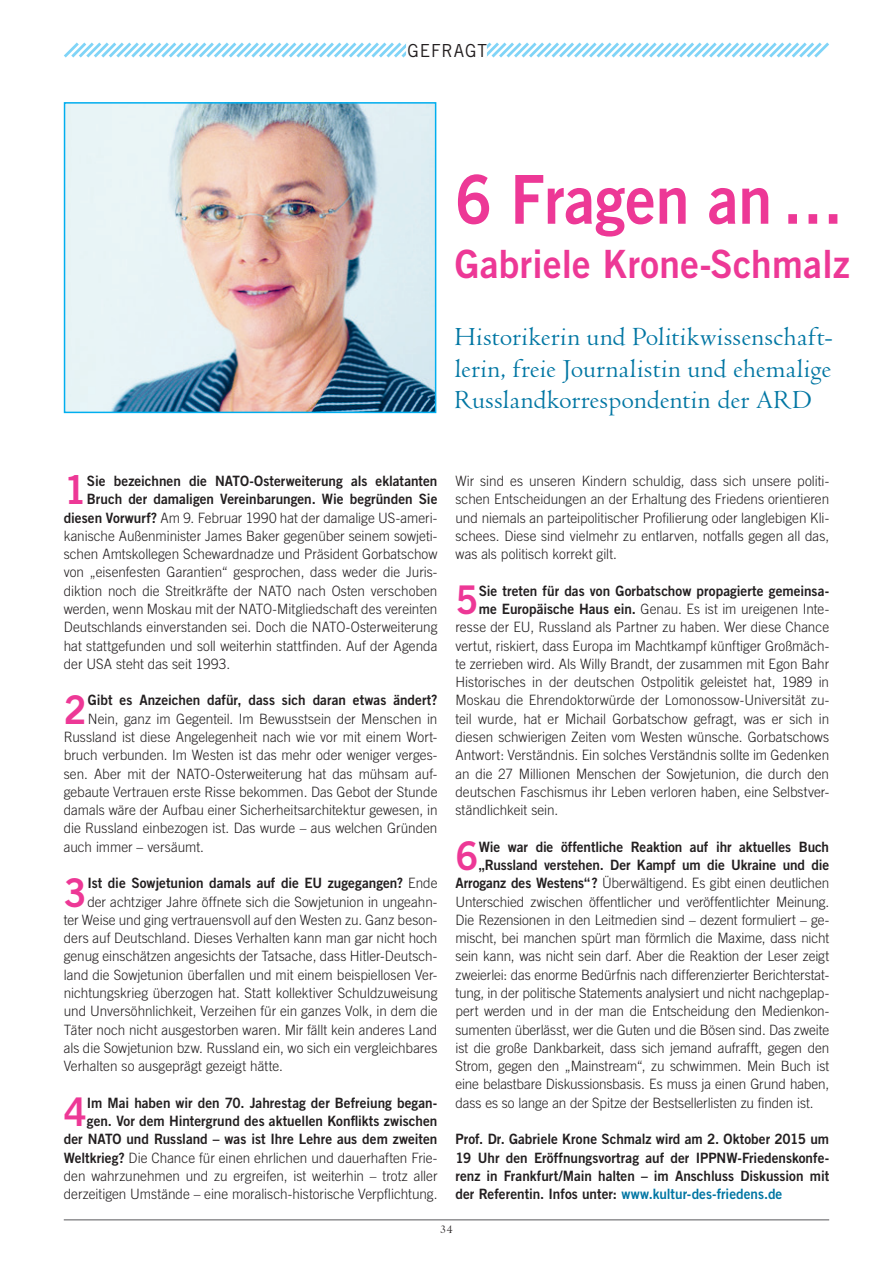
<style>
.page{position:relative;width:893px;height:1263px;background:#fff}
.page>*{position:absolute;margin:0;border:0;box-sizing:border-box;transform-origin:0 0}
.t1{font:67.5px "Trade Gothic LT Std Bd 2";color:#ed3896;scale:.9 1}
.t2{font:39.6px "Trade Gothic LT Std Bd 2";color:#ed3896;scale:.95 1}
.t3{font:39px "Trade Gothic LT Std Bd 2";letter-spacing:.01em;color:#ed3896;scale:.95 1}
.t4{font:27px/31.5px "Centaur MT Std";letter-spacing:.01em;color:#0076a3;text-align:justify}
.t5{font:18px "Trade Gothic LT Std";letter-spacing:.05em;color:#231f20;scale:.95 1}
.t6{font:300 14.25px/18.3px "Trade Gothic LT Std";color:#231f20;text-align:justify;scale:.95 1}
.t7{font:14.25px/18.3px "Trade Gothic LT Std Bd 2";color:#231f20;scale:.95 1}
.t8{font:12px "Centaur MT Std";color:#231f20}
.s1{font-family:"Trade Gothic LT Std Bd 2";font-weight:400}
.s2{font-family:"Trade Gothic LT Std";font-weight:300}
.s3{color:#0076a3}
</style>
<div class="page">
<hr style="left:64px;top:1219px;width:765px;height:1px;background:#57585a">
<img style="left:67px;top:105px;width:366px;height:305px">
<div style="left:64px;top:102px;width:372px;height:311px;border:2px solid #00aeef"></div>
<svg style="left:64px;top:42px;width:765px;height:16px"></svg>
<div style="left:406px;top:43px;width:81px;height:15px;background:#fff"></div>
<p class="t5" style="left:408px;top:39px;width:85px">GEFRAGT</p>
<h1 class="t1" style="left:455px;top:158px;width:433px">6 Fragen an …</h1>
<h3 class="t3" style="left:455px;top:240px;width:417px">Gabriele Krone-Schmalz</h3>
<h3 class="t4" style="left:455px;top:322px;width:380px">Historikerin und Politikwissenschaft&shy;lerin, freie Journalistin und ehemalige Russlandkorrespondentin der ARD</h3>
<h2 class="t2" style="left:64px;top:466px;width:26px">1</h2>
<p class="t7" style="left:87px;top:472px;width:370px">Sie bezeichnen die NATO-Osterweiterung als eklatanten<br>Bruch der damaligen Vereinbarungen. Wie begründen Sie</p>
<p class="t6" style="left:64px;top:508px;width:395px"><span class="s1">diesen Vorwurf?</span> Am 9. Februar 1990 hat der damalige US-ameri&shy;kanische Außenminister James Baker gegenüber seinem sowjeti&shy;schen Amtskollegen Schewardnadze und Präsident Gorbatschow von „eisenfesten Garantien“ gesprochen, dass weder die Juris&shy;diktion noch die Streitkräfte der NATO nach Osten verschoben werden, wenn Moskau mit der NATO-Mitgliedschaft des vereinten Deutschlands einverstanden sei. Doch die NATO-Osterweiterung hat stattgefunden und soll weiterhin stattfinden. Auf der Agenda der USA steht das seit 1993.</p>
<h2 class="t2" style="left:64px;top:685px;width:26px">2</h2>
<p class="t7" style="left:88px;top:691px;width:369px">Gibt es Anzeichen dafür, dass sich daran etwas ändert?</p>
<p class="t6" style="left:64px;top:709px;width:395px;text-indent:24px">Nein, ganz im Gegenteil. Im Bewusstsein der Menschen in Russland ist diese Angelegenheit nach wie vor mit einem Wort&shy;bruch verbunden. Im Westen ist das mehr oder weniger verges&shy;sen. Aber mit der NATO-Osterweiterung hat das mühsam auf&shy;gebaute Vertrauen erste Risse bekommen. Das Gebot der Stunde damals wäre der Aufbau einer Sicherheitsarchitektur gewesen, in die Russland einbezogen ist. Das wurde – aus welchen Gründen auch immer – versäumt.</p>
<h2 class="t2" style="left:64px;top:868px;width:26px">3</h2>
<p class="t7" style="left:87px;top:874px;width:370px">Ist die Sowjetunion damals auf die EU zugegangen? <span class="s2">Ende</span></p>
<p class="t6" style="left:64px;top:892px;width:395px;text-indent:24px">der achtziger Jahre öffnete sich die Sowjetunion in ungeahn&shy;ter Weise und ging vertrauensvoll auf den Westen zu. Ganz beson&shy;ders auf Deutschland. Dieses Verhalten kann man gar nicht hoch genug einschätzen angesichts der Tatsache, dass Hitler-Deutsch&shy;land die Sowjetunion überfallen und mit einem beispiellosen Ver&shy;nichtungskrieg überzogen hat. Statt kollektiver Schuldzuweisung und Unversöhnlichkeit, Verzeihen für ein ganzes Volk, in dem die Täter noch nicht ausgestorben waren. Mir fällt kein anderes Land als die Sowjetunion bzw. Russland ein, wo sich ein vergleichbares Verhalten so ausgeprägt gezeigt hätte.</p>
<h2 class="t2" style="left:64px;top:1087px;width:26px">4</h2>
<p class="t7" style="left:64px;top:1093px;width:395px;text-align:right">Im Mai haben wir den 70. Jahrestag der Befreiung began&shy;gen. Vor dem Hintergrund des aktuellen Konflikts zwischen<br>der NATO und Russland – was ist Ihre Lehre aus dem zweiten</p>
<p class="t6" style="left:64px;top:1148px;width:395px"><span class="s1">Weltkrieg?</span> Die Chance für einen ehrlichen und dauerhaften Frie&shy;den wahrzunehmen und zu ergreifen, ist weiterhin – trotz aller derzeitigen Umstände – eine moralisch-historische Verpflichtung.</p>
<p class="t6" style="left:455px;top:472px;width:395px">Wir sind es unseren Kindern schuldig, dass sich unsere politi&shy;schen Entscheidungen an der Erhaltung des Friedens orientieren und niemals an parteipolitischer Profilierung oder langlebigen Kli&shy;schees. Diese sind vielmehr zu entlarven, notfalls gegen all das, was als politisch korrekt gilt.</p>
<h2 class="t2" style="left:455px;top:575px;width:26px">5</h2>
<p class="t7" style="left:479px;top:581px;width:370px">Sie treten für das von Gorbatschow propagierte gemeinsa-</p>
<p class="t6" style="left:455px;top:600px;width:395px;text-indent:23px"><span class="s1">me Europäische Haus ein.</span> Genau. Es ist im ureigenen Inte&shy;resse der EU, Russland als Partner zu haben. Wer diese Chance vertut, riskiert, dass Europa im Machtkampf künftiger Großmäch&shy;te zerrieben wird. Als Willy Brandt, der zusammen mit Egon Bahr Historisches in der deutschen Ostpolitik geleistet hat, 1989 in Moskau die Ehrendoktorwürde der Lomonossow-Universität zu&shy;teil wurde, hat er Michail Gorbatschow gefragt, was er sich in diesen schwierigen Zeiten vom Westen wünsche. Gorbatschows Antwort: Verständnis. Ein solches Verständnis sollte im Gedenken an die 27 Millionen Menschen der Sowjetunion, die durch den deutschen Faschismus ihr Leben verloren haben, eine Selbstver&shy;ständlichkeit sein.</p>
<h2 class="t2" style="left:455px;top:831px;width:26px">6</h2>
<p class="t7" style="left:479px;top:837px;width:370px">Wie war die öffentliche Reaktion auf ihr aktuelles Buch „Russland verstehen. Der Kampf um die Ukraine und die</p>
<p class="t6" style="left:455px;top:874px;width:395px"><span class="s1">Arroganz des Westens“?</span> Überwältigend. Es gibt einen deutlichen Unterschied zwischen öffentlicher und veröffentlichter Meinung.<br>Die Rezensionen in den Leitmedien sind – dezent formuliert – ge&shy;mischt, bei manchen spürt man förmlich die Maxime, dass nicht sein kann, was nicht sein darf. Aber die Reaktion der Leser zeigt zweierlei: das enorme Bedürfnis nach differenzierter Berichterstat&shy;tung, in der politische Statements analysiert und nicht nachgeplap&shy;pert werden und in der man die Entscheidung den Medienkon&shy;sumenten überlässt, wer die Guten und die Bösen sind. Das zweite ist die große Dankbarkeit, dass sich jemand aufrafft, gegen den Strom, gegen den „Mainstream“, zu schwimmen. Mein Buch ist eine belastbare Diskussionsbasis. Es muss ja einen Grund haben, dass es so lange an der Spitze der Bestsellerlisten zu finden ist.</p>
<p class="t7" style="left:455px;top:1130px;width:395px;text-align:justify">Prof. Dr. Gabriele Krone Schmalz wird am 2. Oktober 2015 um 19 Uhr den Eröffnungsvortrag auf der IPPNW-Friedenskonfe&shy;renz in Frankfurt/Main halten – im Anschluss Diskussion mit der Referentin. Infos unter: <span class="s3">www.kultur-des-friedens.de</span></p>
<p class="t8" style="left:440px;top:1222px;width:14px">34</p>
</div>
